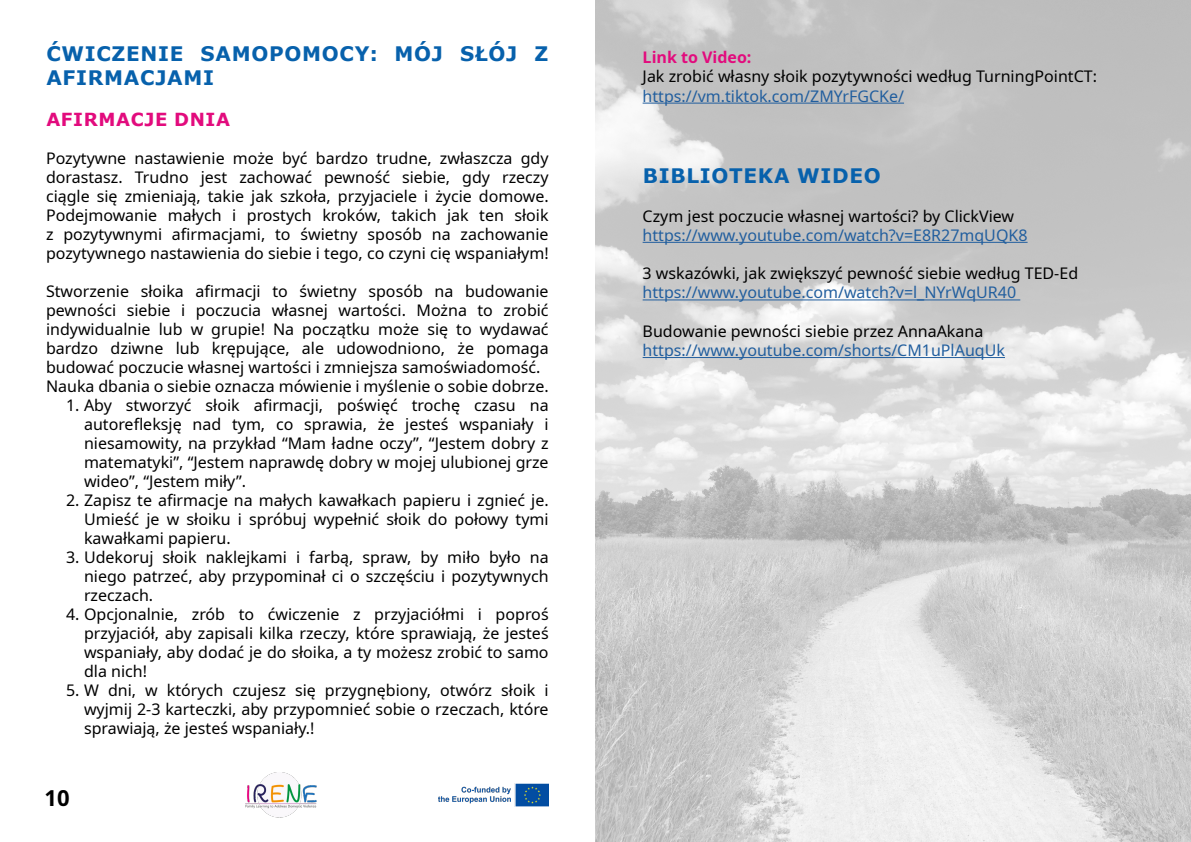
<style>
.page{position:relative;width:1191px;height:842px;background:#fff}
.page>*{position:absolute;margin:0;border:0;box-sizing:border-box;transform-origin:0 0}
.t1{font:700 22px "Noto Sans";color:#000}
.t2{font:700 20px/24px "Verdana";letter-spacing:.035em;color:#0761ac}
.t3{font:700 18px "Verdana";letter-spacing:.035em;color:#e20b7d}
.t4{font:16px/19px "Noto Sans";color:#000;text-align:justify}
.t5{font:16px "Noto Sans";color:#215e9e}
.t6{font:700 16px "Noto Sans";color:#e20b7d}
</style>
<div class="page">
<img style="left:245px;top:772px;width:72px;height:46px">
<img style="left:438px;top:783px;width:110px;height:24px">
<img style="left:595px;top:0;width:596px;height:842px">
<hr style="left:642px;top:103px;width:262px;height:1px;background:#215e9e">
<hr style="left:642px;top:242px;width:385px;height:1px;background:#215e9e">
<hr style="left:642px;top:300px;width:378px;height:1px;background:#215e9e">
<hr style="left:642px;top:357px;width:363px;height:1px;background:#215e9e">
<p class="t2" style="left:46px;top:42px;width:503px">ĆWICZENIE SAMOPOMOCY: MÓJ SŁÓJ Z<br>AFIRMACJAMI</p>
<p class="t3" style="left:46px;top:107px;width:185px">AFIRMACJE DNIA</p>
<p class="t4" style="left:46px;top:149px;width:504px">Pozytywne nastawienie może być bardzo trudne, zwłaszcza gdy dorastasz. Trudno jest zachować pewność siebie, gdy rzeczy ciągle się zmieniają, takie jak szkoła, przyjaciele i życie domowe.<br>Podejmowanie małych i prostych kroków, takich jak ten słoik z pozytywnymi afirmacjami, to świetny sposób na zachowanie pozytywnego nastawienia do siebie i tego, co czyni cię wspaniałym!</p>
<p class="t4" style="left:46px;top:282px;width:504px;text-align:left">Stworzenie słoika afirmacji to świetny sposób na budowanie pewności siebie i poczucia własnej wartości. Można to zrobić indywidualnie lub w grupie! Na początku może się to wydawać bardzo dziwne lub krępujące, ale udowodniono, że pomaga budować poczucie własnej wartości i zmniejsza samoświadomość.<br>Nauka dbania o siebie oznacza mówienie i myślenie o sobie dobrze.</p>
<p class="t4" style="left:84px;top:396px;width:466px;text-indent:-18px">1. Aby stworzyć słoik afirmacji, poświęć trochę czasu na autorefleksję nad tym, co sprawia, że jesteś wspaniały i niesamowity, na przykład “Mam ładne oczy”, “Jestem dobry z matematyki”, “Jestem naprawdę dobry w mojej ulubionej grze wideo”, “Jestem miły”.</p>
<p class="t4" style="left:84px;top:491px;width:466px;text-indent:-18px">2. Zapisz te afirmacje na małych kawałkach papieru i zgnieć je.<br>Umieść je w słoiku i spróbuj wypełnić słoik do połowy tymi kawałkami papieru.</p>
<p class="t4" style="left:84px;top:548px;width:466px;text-indent:-18px">3. Udekoruj słoik naklejkami i farbą, spraw, by miło było na niego patrzeć, aby przypominał ci o szczęściu i pozytywnych rzeczach.</p>
<p class="t4" style="left:84px;top:605px;width:466px;text-indent:-18px">4. Opcjonalnie, zrób to ćwiczenie z przyjaciółmi i poproś przyjaciół, aby zapisali kilka rzeczy, które sprawiają, że jesteś wspaniały, aby dodać je do słoika, a ty możesz zrobić to samo dla nich!</p>
<p class="t4" style="left:84px;top:681px;width:466px;text-indent:-18px">5. W dni, w których czujesz się przygnębiony, otwórz słoik i wyjmij 2-3 karteczki, aby przypomnieć sobie o rzeczach, które sprawiają, że jesteś wspaniały.!</p>
<h1 class="t1" style="left:44px;top:782px;width:27px">10</h1>
<p class="t6" style="left:642px;top:46px;width:110px">Link to Video:</p>
<p class="t4" style="left:642px;top:67px;width:456px">Jak zrobić własny słoik pozytywności według TurningPointCT:</p>
<p class="t5" style="left:642px;top:84px;width:263px">https://vm.tiktok.com/ZMYrFGCKe/</p>
<p class="t2" style="left:643px;top:163px;width:239px">BIBLIOTEKA WIDEO</p>
<p class="t4" style="left:642px;top:207px;width:373px">Czym jest poczucie własnej wartości? by ClickView</p>
<p class="t5" style="left:642px;top:224px;width:386px">https://www.youtube.com/watch?v=E8R27mqUQK8</p>
<p class="t4" style="left:642px;top:264px;width:437px">3 wskazówki, jak zwiększyć pewność siebie według TED-Ed</p>
<p class="t5" style="left:642px;top:281px;width:375px">https://www.youtube.com/watch?v=l_NYrWqUR40</p>
<p class="t4" style="left:642px;top:322px;width:342px">Budowanie pewności siebie przez AnnaAkana</p>
<p class="t5" style="left:642px;top:339px;width:364px">https://www.youtube.com/shorts/CM1uPlAuqUk</p>
</div>
